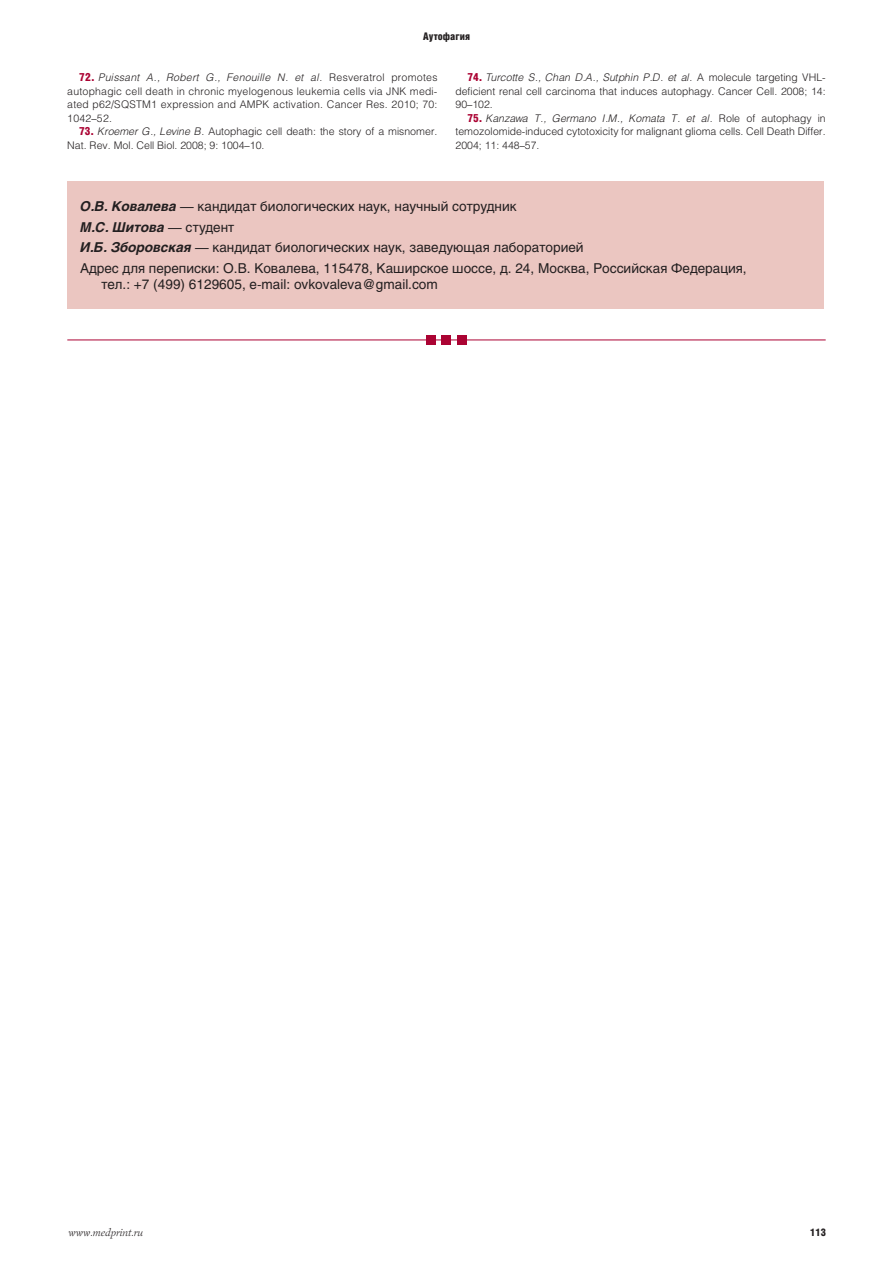
<style>
.page{position:relative;width:893px;height:1263px;background:#fff}
.page>*{position:absolute;margin:0;border:0;box-sizing:border-box;transform-origin:0 0}
.t1{font:13.5px/20.4px "Helios";color:#231f20}
.t2{font:300 10.5px/13.5px "Helios";color:#231f20;text-align:justify}
.t3{font:italic 10.5px "Lazurski C";color:#231f20}
.t4{font:900 10.5px "Helios Cond";letter-spacing:.005em;color:#231f20}
.s1{font-family:"Helios Cond";font-weight:900;font-size:11.25px;color:#ab0333}
.s2{font-style:italic}
.s3{font-weight:700;font-style:italic}
</style>
<div class="page">
<div style="left:67px;top:181px;width:757px;height:127px;background:#ebc6c1"></div>
<hr style="left:67px;top:340px;width:759px;height:1px;background:#ab0333">
<div style="left:427px;top:335px;width:9px;height:9px;background:#ab0333"></div>
<div style="left:442px;top:335px;width:9px;height:9px;background:#ab0333"></div>
<div style="left:457px;top:335px;width:9px;height:9px;background:#ab0333"></div>
<p class="t4" style="left:423px;top:32px;width:48px">Аутофагия</p>
<p class="t2" style="left:67px;top:72px;width:372px;text-indent:12px"><span class="s1">72.</span> <span class="s2">Puissant A., Robert G., Fenouille N. et al</span>. Resveratrol promotes autophagic cell death in chronic myelogenous leukemia cells via JNK medi&shy;ated p62/SQSTM1 expression and AMPK activation. Cancer Res. 2010; 70:<br>1042–52.</p>
<p class="t2" style="left:67px;top:126px;width:372px;text-indent:12px"><span class="s1">73.</span> <span class="s2">Kroemer G., Levine B</span>. Autophagic cell death: the story of a misnomer.<br>Nat. Rev. Mol. Cell Biol. 2008; 9: 1004–10.</p>
<p class="t2" style="left:455px;top:72px;width:372px;text-indent:12px"><span class="s1">74.</span> <span class="s2">Turcotte S., Chan D.A., Sutphin P.D. et al</span>. A molecule targeting VHL&shy;deficient renal cell carcinoma that induces autophagy. Cancer Cell. 2008; 14:<br>90–102.</p>
<p class="t2" style="left:455px;top:112px;width:372px;text-indent:12px"><span class="s1">75.</span> <span class="s2">Kanzawa T., Germano I.M., Komata T. et al.</span> Role of autophagy in temozolomide-induced cytotoxicity for malignant glioma cells. Cell Death Differ.<br>2004; 11: 448–57.</p>
<p class="t1" style="left:80px;top:197px;width:668px"><span class="s3">О.В. Ковалева</span> — кандидат биологических наук, научный сотрудник<br><span class="s3">М.С. Шитова</span> — студент<br><span class="s3">И.Б. Зборовская</span> — кандидат биологических наук, заведующая лабораторией<br>Адрес для переписки: О.В. Ковалева, 115478, Каширское шоссе, д. 24, Moсква, Российская Федерация,</p>
<p class="t1" style="left:101px;top:275px;width:338px">тел.: +7 (499) 6129605, e-mail: ovkovaleva@gmail.com</p>
<p class="t3" style="left:68px;top:1228px;width:76px">www.medprint.ru</p>
<p class="t4" style="left:810px;top:1228px;width:17px">113</p>
</div>
